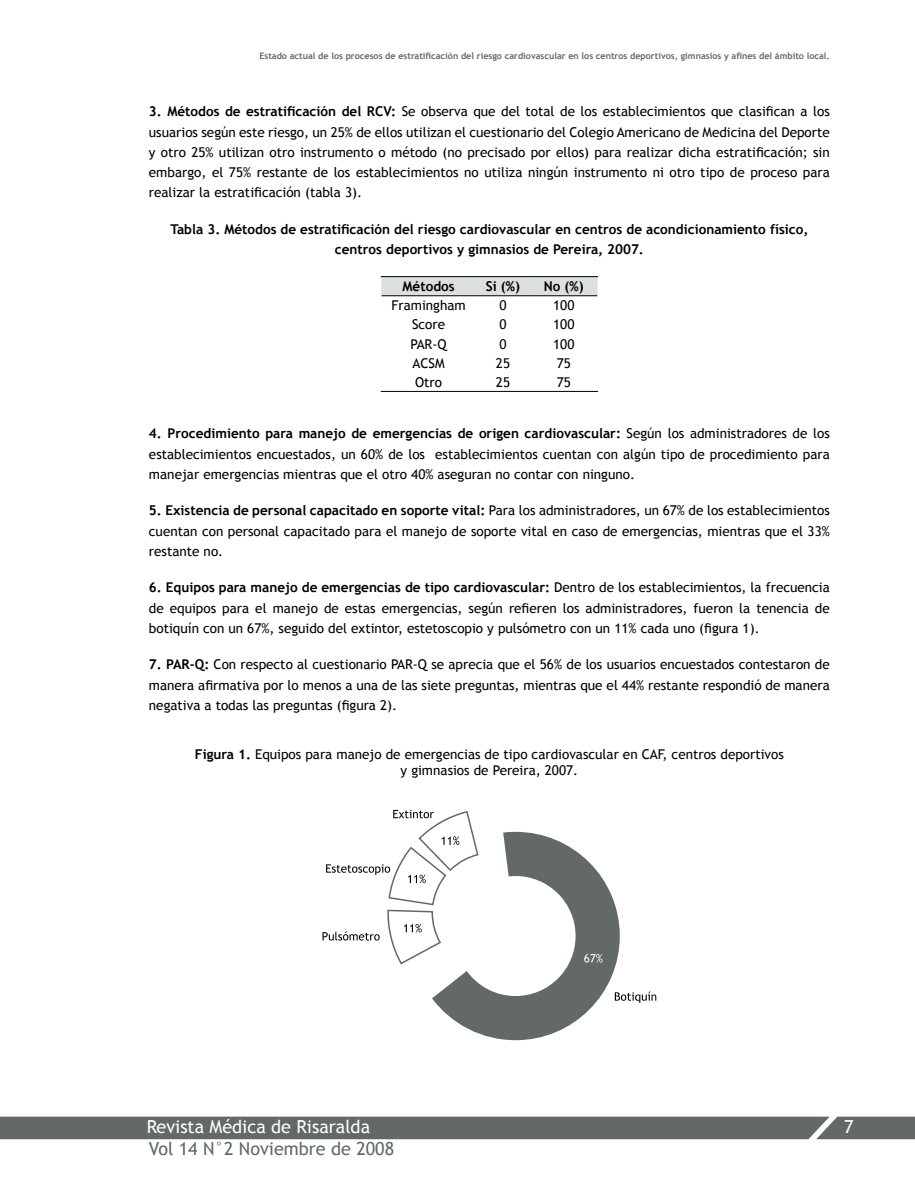
<style>
.page{position:relative;width:915px;height:1191px;background:#fff}
.page>*{position:absolute;margin:0;border:0;box-sizing:border-box;transform-origin:0 0}
.t1{font:18px "Trebuchet MS";color:#fff}
.t2{font:18px "Trebuchet MS";color:#626968}
.t3{font:13.5px/20.2px "Trebuchet MS";color:#000;text-align:justify}
.t4{font:700 13.5px/20.2px "Trebuchet MS";color:#000;text-align:center}
.t5{font:700 9px "Trebuchet MS";color:#626968}
.s1{font-weight:700}
</style>
<div class="page">
<div style="left:381px;top:277px;width:216px;height:18px;background:#dcdfe0"></div>
<hr style="left:380px;top:276px;width:96px;height:1px;background:#000">
<hr style="left:476px;top:276px;width:54px;height:1px;background:#000">
<hr style="left:530px;top:276px;width:67px;height:1px;background:#000">
<hr style="left:381px;top:295px;width:95px;height:1px;background:#000">
<hr style="left:476px;top:295px;width:54px;height:1px;background:#000">
<hr style="left:530px;top:295px;width:67px;height:1px;background:#000">
<hr style="left:380px;top:391px;width:96px;height:1px;background:#000">
<hr style="left:476px;top:391px;width:54px;height:1px;background:#000">
<hr style="left:530px;top:391px;width:67px;height:1px;background:#000">
<svg style="left:322px;top:810px;width:334px;height:230px"></svg>
<div style="left:0;top:1116px;width:914px;height:23px;background:#626968"></div>
<p class="t5" style="left:259px;top:51px;width:572px">Estado actual de los procesos de estratificación del riesgo cardiovascular en los centros deportivos, gimnasios y afines del ámbito local.</p>
<p class="t3" style="left:149px;top:102px;width:682px"><span class="s1">3. Métodos de estratificación del RCV:</span> Se observa que del total de los establecimientos que clasifican a los usuarios según este riesgo, un 25% de ellos utilizan el cuestionario del Colegio Americano de Medicina del Deporte y otro 25% utilizan otro instrumento o método (no precisado por ellos) para realizar dicha estratificación; sin embargo, el 75% restante de los establecimientos no utiliza ningún instrumento ni otro tipo de proceso para realizar la estratificación (tabla 3).</p>
<p class="t4" style="left:170px;top:219px;width:639px">Tabla 3. Métodos de estratificación del riesgo cardiovascular en centros de acondicionamiento físico, centros deportivos y gimnasios de Pereira, 2007.</p>
<p class="t4" style="left:402px;top:276px;width:54px">Métodos</p>
<p class="t4" style="left:486px;top:276px;width:36px">Si (%)</p>
<p class="t4" style="left:543px;top:276px;width:41px">No (%)</p>
<p class="t3" style="left:391px;top:296px;width:76px">Framingham</p>
<p class="t3" style="left:499px;top:296px;width:9px">0</p>
<p class="t3" style="left:553px;top:296px;width:23px">100</p>
<p class="t3" style="left:412px;top:315px;width:35px">Score</p>
<p class="t3" style="left:499px;top:315px;width:9px">0</p>
<p class="t3" style="left:553px;top:315px;width:23px">100</p>
<p class="t3" style="left:410px;top:334px;width:37px">PAR-Q</p>
<p class="t3" style="left:499px;top:334px;width:9px">0</p>
<p class="t3" style="left:553px;top:334px;width:23px">100</p>
<p class="t3" style="left:412px;top:353px;width:34px">ACSM</p>
<p class="t3" style="left:496px;top:353px;width:16px">25</p>
<p class="t3" style="left:556px;top:353px;width:16px">75</p>
<p class="t3" style="left:415px;top:372px;width:28px">Otro</p>
<p class="t3" style="left:496px;top:372px;width:16px">25</p>
<p class="t3" style="left:556px;top:372px;width:16px">75</p>
<p class="t3" style="left:149px;top:424px;width:682px"><span class="s1">4. Procedimiento para manejo de emergencias de origen cardiovascular:</span> Según los administradores de los establecimientos encuestados, un 60% de los establecimientos cuentan con algún tipo de procedimiento para manejar emergencias mientras que el otro 40% aseguran no contar con ninguno.</p>
<p class="t3" style="left:149px;top:501px;width:682px"><span class="s1">5. Existencia de personal capacitado en soporte vital:</span> Para los administradores, un 67% de los establecimientos cuentan con personal capacitado para el manejo de soporte vital en caso de emergencias, mientras que el 33% restante no.</p>
<p class="t3" style="left:149px;top:578px;width:682px"><span class="s1">6. Equipos para manejo de emergencias de tipo cardiovascular:</span> Dentro de los establecimientos, la frecuencia de equipos para el manejo de estas emergencias, según refieren los administradores, fueron la tenencia de botiquín con un 67%, seguido del extintor, estetoscopio y pulsómetro con un 11% cada uno (figura 1).</p>
<p class="t3" style="left:149px;top:654px;width:682px"><span class="s1">7. PAR-Q:</span> Con respecto al cuestionario PAR-Q se aprecia que el 56% de los usuarios encuestados contestaron de manera afirmativa por lo menos a una de las siete preguntas, mientras que el 44% restante respondió de manera negativa a todas las preguntas (figura 2).</p>
<p class="t3" style="left:195px;top:746px;width:590px;line-height:16.2px;text-align:center"><span class="s1">Figura 1.</span> Equipos para manejo de emergencias de tipo cardiovascular en CAF, centros deportivos y gimnasios de Pereira, 2007.</p>
<h1 class="t1" style="left:147px;top:1116px;width:225px">Revista Médica de Risaralda</h1>
<h1 class="t1" style="left:844px;top:1115px;width:11px">7</h1>
<h1 class="t2" style="left:149px;top:1137px;width:246px">Vol 14 N°2 Noviembre de 2008</h1>
</div>
